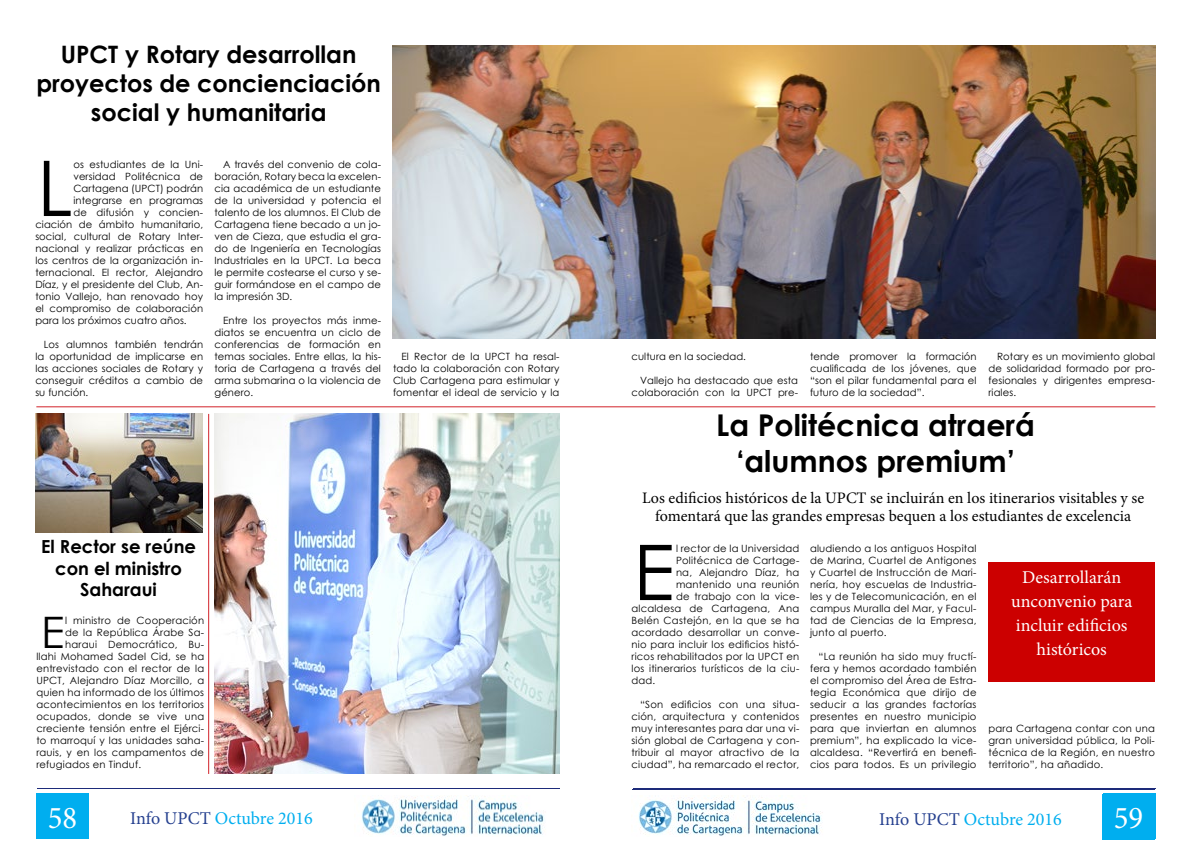
<style>
.page{position:relative;width:1191px;height:842px;background:#fff}
.page>*{position:absolute;margin:0;border:0;box-sizing:border-box;transform-origin:0 0}
.t1{font:76.8px "Century Gothic";color:#000}
.t2{font:43.4px "Century Gothic";color:#000}
.t3{font:31.8px "Minion Pro";color:#fff;scale:.96 1}
.t4{font:700 30px/36px "Century Gothic";color:#000;text-align:center}
.t5{font:700 24px/28.8px "Century Gothic";color:#000;text-align:center}
.t6{font:18px/24px "Minion Pro";color:#fff;text-align:center}
.t7{font:18px "Minion Pro";color:#00aeef}
.t8{font:700 18px/21.6px "Century Gothic";color:#000;text-align:center}
.t9{font:16px/18px "Minion Pro";color:#000;text-align:center}
.t10{font:10px/12px "Century Gothic";letter-spacing:.02em;color:#000;text-align:justify}
.s1{color:#25408f}
</style>
<div class="page">
<div style="left:37px;top:793px;width:52px;height:45px;background:#00aeef"></div>
<hr style="left:37px;top:788px;width:522px;height:1px;background:#1d2b7a">
<hr style="left:633px;top:788px;width:522px;height:1px;background:#1d2b7a">
<img style="left:361px;top:796px;width:184px;height:40px">
<div style="left:1102px;top:794px;width:52px;height:45px;background:#00aeef"></div>
<hr style="left:632px;top:789px;width:522px;height:1px;background:#1d2b7a">
<img style="left:638px;top:797px;width:185px;height:39px">
<img style="left:393px;top:45px;width:762px;height:294px">
<hr style="left:36px;top:406px;width:1119px;height:1px;background:#d2232a">
<img style="left:35px;top:414px;width:167px;height:119px">
<hr style="left:208px;top:414px;width:1px;height:360px;background:#d2232a">
<img style="left:214px;top:414px;width:345px;height:360px">
<div style="left:988px;top:562px;width:167px;height:119px;background:#c00"></div>
<h3 class="t5" style="left:36px;top:39px;width:346px">UPCT y Rotary desarrollan proyectos de concienciación social y humanitaria</h3>
<h1 class="t1" style="left:37px;top:135px;width:37px">L</h1>
<p class="t10" style="left:73px;top:158px;width:131px">os estudiantes de la Uni-</p>
<p class="t10" style="left:214px;top:158px;width:168px;text-indent:8px">A través del convenio de cola&shy;boración, Rotary beca la excelen&shy;cia académica de un estudiante de la universidad y potencia el talento de los alumnos. El Club de Cartagena tiene becado a un jo&shy;ven de Cieza, que estudia el gra&shy;do de Ingeniería en Tecnologías Industriales en la UPCT. La beca le permite costearse el curso y se&shy;guir formándose en el campo de la impresión 3D.</p>
<p class="t10" style="left:214px;top:314px;width:168px;text-indent:8px">Entre los proyectos más inme&shy;diatos se encuentra un ciclo de conferencias de formación en temas sociales. Entre ellas, la his&shy;toria de Cartagena a través del arma submarina o la violencia de género.</p>
<p class="t10" style="left:73px;top:170px;width:131px">versidad Politécnica de</p>
<p class="t10" style="left:73px;top:182px;width:131px">Cartagena (UPCT) podrán</p>
<p class="t10" style="left:73px;top:194px;width:131px">integrarse en programas</p>
<p class="t10" style="left:73px;top:206px;width:131px">de difusión y concien-</p>
<p class="t10" style="left:35px;top:218px;width:169px">ciación de ámbito humanitario,</p>
<p class="t10" style="left:35px;top:230px;width:169px">social, cultural de Rotary Inter-</p>
<p class="t10" style="left:35px;top:242px;width:169px">nacional y realizar prácticas en</p>
<p class="t10" style="left:35px;top:254px;width:169px">los centros de la organización in-</p>
<p class="t10" style="left:35px;top:266px;width:169px">ternacional. El rector, Alejandro</p>
<p class="t10" style="left:35px;top:278px;width:169px">Díaz, y el presidente del Club, An-</p>
<p class="t10" style="left:35px;top:290px;width:169px">tonio Vallejo, han renovado hoy</p>
<p class="t10" style="left:35px;top:302px;width:169px">el compromiso de colaboración</p>
<p class="t10" style="left:35px;top:314px;width:153px">para los próximos cuatro años.</p>
<p class="t10" style="left:35px;top:338px;width:169px;text-indent:8px">Los alumnos también tendrán la oportunidad de implicarse en las acciones sociales de Rotary y conseguir créditos a cambio de su función.</p>
<h3 class="t8" style="left:41px;top:535px;width:156px">El Rector se reúne con el ministro<br>Saharaui</h3>
<h2 class="t2" style="left:41px;top:602px;width:25px">E</h2>
<p class="t10" style="left:65px;top:614px;width:140px">l ministro de Cooperación</p>
<p class="t10" style="left:65px;top:626px;width:140px">de la República Árabe Sa-</p>
<p class="t10" style="left:65px;top:638px;width:140px">haraui Democrático, Bu-</p>
<p class="t10" style="left:36px;top:650px;width:169px">llahi Mohamed Sadel Cid, se ha</p>
<p class="t10" style="left:36px;top:662px;width:169px">entrevistado con el rector de la</p>
<p class="t10" style="left:36px;top:674px;width:169px">UPCT, Alejandro Díaz Morcillo, a</p>
<p class="t10" style="left:36px;top:686px;width:169px">quien ha informado de los últimos</p>
<p class="t10" style="left:36px;top:698px;width:169px">acontecimientos en los territorios</p>
<p class="t10" style="left:36px;top:710px;width:169px">ocupados, donde se vive una</p>
<p class="t10" style="left:36px;top:722px;width:169px">creciente tensión entre el Ejérci-</p>
<p class="t10" style="left:36px;top:734px;width:169px">to marroquí y las unidades saha-</p>
<p class="t10" style="left:36px;top:746px;width:169px">rauis, y en los campamentos de</p>
<p class="t10" style="left:36px;top:758px;width:106px">refugiados en Tinduf.</p>
<p class="t10" style="left:393px;top:350px;width:168px;text-indent:8px">El Rector de la UPCT ha resal&shy;tado la colaboración con Rotary Club Cartagena para estimular y fomentar el ideal de servicio y la</p>
<p class="t10" style="left:631px;top:350px;width:116px">cultura en la sociedad.</p>
<p class="t10" style="left:631px;top:374px;width:168px;text-align:right">Vallejo ha destacado que esta colaboración con la UPCT pre-</p>
<p class="t10" style="left:810px;top:350px;width:168px">tende promover la formación cualificada de los jóvenes, que “son el pilar fundamental para el futuro de la sociedad”.</p>
<p class="t10" style="left:988px;top:350px;width:168px;text-indent:8px">Rotary es un movimiento global de solidaridad formado por pro&shy;fesionales y dirigentes empresa&shy;riales.</p>
<h3 class="t4" style="left:716px;top:406px;width:320px">La Politécnica atraerá ‘alumnos premium’</h3>
<h3 class="t9" style="left:642px;top:489px;width:504px">Los edificios históricos de la UPCT se incluirán en los itinerarios visitables y se fomentará que las grandes empresas bequen a los estudiantes de excelencia</h3>
<h1 class="t1" style="left:633px;top:519px;width:43px">E</h1>
<p class="t10" style="left:676px;top:542px;width:125px">l rector de la Universidad</p>
<p class="t10" style="left:676px;top:554px;width:125px">Politécnica de Cartage-</p>
<p class="t10" style="left:676px;top:566px;width:125px">na, Alejandro Díaz, ha</p>
<p class="t10" style="left:676px;top:578px;width:125px">mantenido una reunión</p>
<p class="t10" style="left:676px;top:590px;width:125px">de trabajo con la vice-</p>
<p class="t10" style="left:631px;top:602px;width:169px">alcaldesa de Cartagena, Ana</p>
<p class="t10" style="left:631px;top:614px;width:169px">Belén Castejón, en la que se ha</p>
<p class="t10" style="left:631px;top:626px;width:169px">acordado desarrollar un conve-</p>
<p class="t10" style="left:631px;top:638px;width:169px">nio para incluir los edificios histó-</p>
<p class="t10" style="left:631px;top:650px;width:169px">ricos rehabilitados por la UPCT en</p>
<p class="t10" style="left:631px;top:662px;width:169px">los itinerarios turísticos de la ciu-</p>
<p class="t10" style="left:631px;top:674px;width:25px">dad.</p>
<p class="t10" style="left:631px;top:698px;width:169px;text-indent:8px">“Son edificios con una situa&shy;ción, arquitectura y contenidos muy interesantes para dar una vi&shy;sión global de Cartagena y con&shy;tribuir al mayor atractivo de la ciudad”, ha remarcado el rector,</p>
<p class="t10" style="left:810px;top:542px;width:168px">aludiendo a los antiguos Hospital de Marina, Cuartel de Antigones y Cuartel de Instrucción de Mari&shy;nería, hoy escuelas de Industria&shy;les y de Telecomunicación, en el campus Muralla del Mar, y Facul&shy;tad de Ciencias de la Empresa, junto al puerto.</p>
<p class="t10" style="left:810px;top:650px;width:168px;text-indent:8px">“La reunión ha sido muy fructí&shy;fera y hemos acordado también el compromiso del Área de Estra&shy;tegia Económica que dirijo de seducir a las grandes factorías presentes en nuestro municipio para que inviertan en alumnos premium”, ha explicado la vice&shy;alcaldesa. “Revertirá en benefi&shy;cios para todos. Es un privilegio</p>
<h3 class="t6" style="left:1011px;top:566px;width:122px">Desarrollarán unconvenio para incluir edificios históricos</h3>
<p class="t10" style="left:988px;top:722px;width:168px">para Cartagena contar con una gran universidad pública, la Poli&shy;técnica de la Región, en nuestro territorio”, ha añadido.</p>
<h3 class="t3" style="left:48px;top:797px;width:32px">58</h3>
<h3 class="t3" style="left:1122px;top:797px;width:17px">3</h3>
<h3 class="t7" style="left:130px;top:806px;width:184px"><span class="s1">Info UPCT</span> Octubre 2016</h3>
<h3 class="t7" style="left:879px;top:807px;width:184px"><span class="s1">Info UPCT</span> Octubre 2016</h3>
<h3 class="t3" style="left:1113px;top:797px;width:32px">59</h3>
</div>
